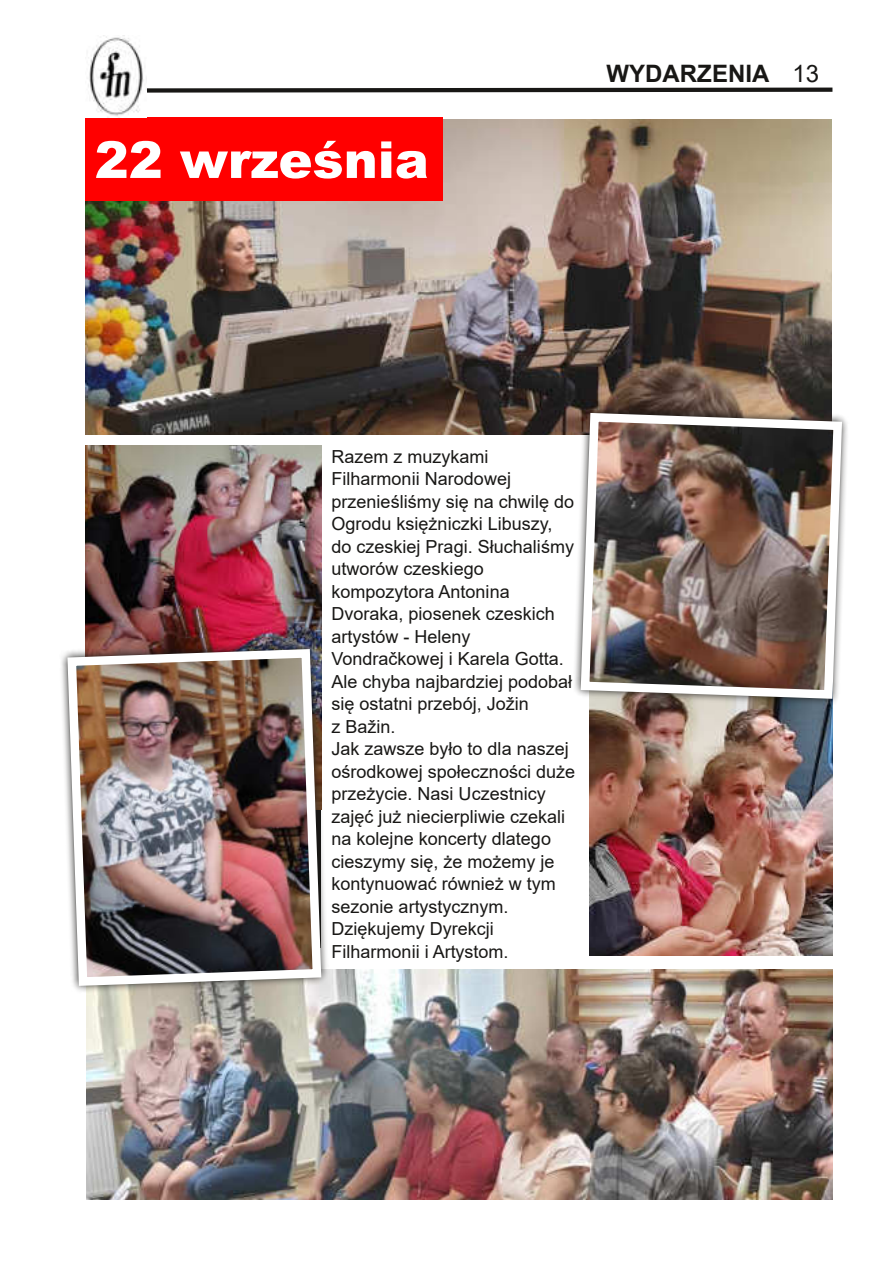
<style>
.page{position:relative;width:893px;height:1263px;background:#fff}
.page>*{position:absolute;margin:0;border:0;box-sizing:border-box;transform-origin:0 0}
.t1{font:900 51px "Arial";color:#fff}
.t2{font:700 24px "Arial";color:#181715}
.t3{font:18px/22.5px "Arial";color:#181715}
.s1{font-weight:400}
</style>
<div class="page">
<img style="left:85px;top:119px;width:747px;height:316px">
<svg style="left:147px;top:87px;width:686px;height:6px;background:#5b5a58"></svg>
<div style="left:86px;top:118px;width:357px;height:83px;background:#f00"></div>
<img style="left:86px;top:445px;width:235px;height:195px">
<img style="left:589px;top:708px;width:244px;height:248px">
<img style="left:88px;top:36px;width:59px;height:82px">
<img style="left:87px;top:969px;width:746px;height:230px">
<img style="left:61px;top:640px;width:269px;height:355px">
<img style="left:63px;top:645px;width:263px;height:345px">
<svg style="left:572px;top:404px;width:275px;height:304px"></svg>
<img style="left:576px;top:408px;width:270px;height:295px">
<h1 class="t1" style="left:95px;top:123px;width:336px">22 września</h1>
<h2 class="t2" style="left:606px;top:56px;width:214px">WYDARZENIA <span class="s1">13</span></h2>
<p class="t3" style="left:331px;top:445px;width:245px">Razem z muzykami<br>Filharmonii Narodowej przenieśliśmy się na chwilę do<br>Ogrodu księżniczki Libuszy, do czeskiej Pragi. Słuchaliśmy utworów czeskiego kompozytora Antonina<br>Dvoraka, piosenek czeskich artystów - Heleny<br>Vondračkowej i Karela Gotta.<br>Ale chyba najbardziej podobał się ostatni przebój, Jožin<br>z Bažin.<br>Jak zawsze było to dla naszej ośrodkowej społeczności duże przeżycie. Nasi Uczestnicy zajęć już niecierpliwie czekali na kolejne koncerty dlatego cieszymy się, że możemy je kontynuować również w tym sezonie artystycznym.<br>Dziękujemy Dyrekcji<br>Filharmonii i Artystom.</p>
</div>
